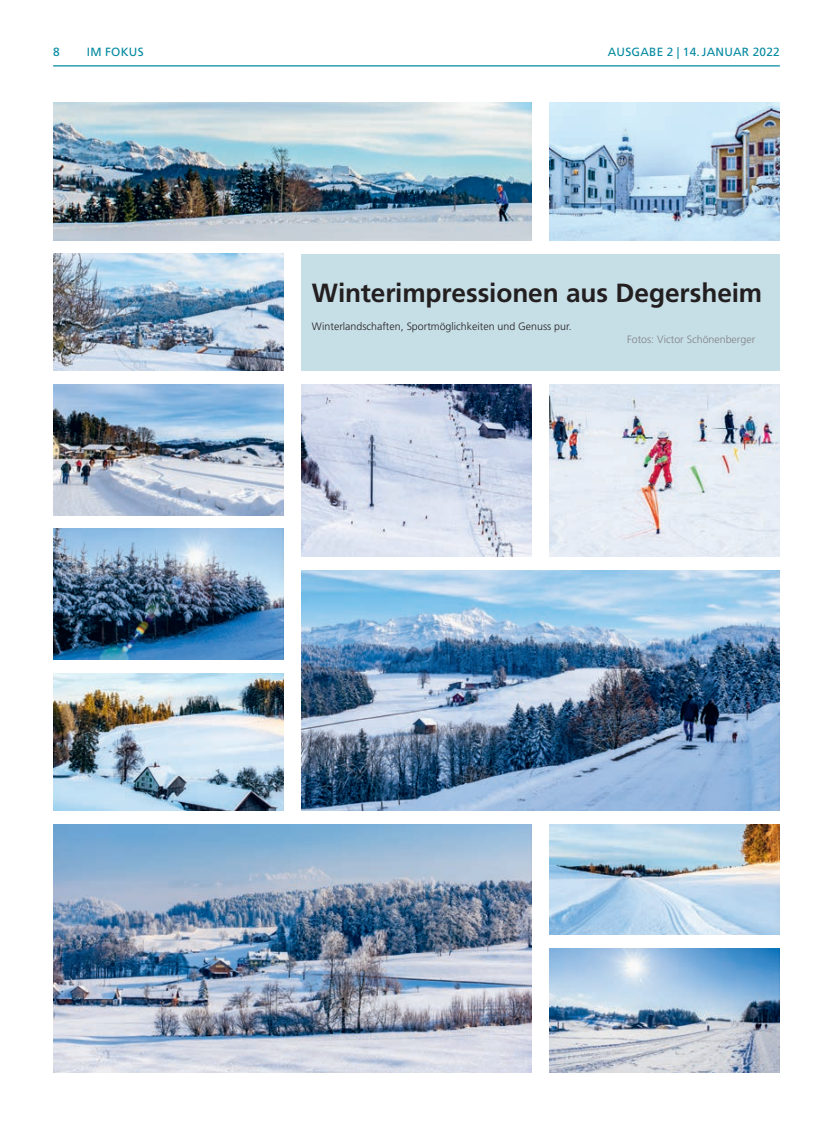
<style>
.page{position:relative;width:833px;height:1134px;background:#fff}
.page>*{position:absolute;margin:0;border:0;box-sizing:border-box;transform-origin:0 0}
.t1{font:700 26.25px "Frutiger LT Std";letter-spacing:-.005em;color:#231f20}
.t2{font:11.88px "Frutiger LT Std";letter-spacing:.02em;color:#0289a0}
.t3{font:300 10.62px "Frutiger LT Std";color:#231f20}
.t4{font:300 10.62px "Frutiger LT Std";color:#808285}
</style>
<div class="page">
<hr style="left:53px;top:65px;width:727px;height:1px;background:#0289a0">
<div style="left:301px;top:254px;width:479px;height:117px;background:#c6dee6"></div>
<img style="left:549px;top:103px;width:231px;height:137px">
<img style="left:301px;top:384px;width:230px;height:172px">
<img style="left:549px;top:384px;width:231px;height:172px">
<img style="left:53px;top:384px;width:230px;height:131px">
<img style="left:53px;top:103px;width:478px;height:137px">
<img style="left:549px;top:824px;width:231px;height:110px">
<img style="left:53px;top:673px;width:230px;height:138px">
<img style="left:53px;top:824px;width:478px;height:248px">
<img style="left:549px;top:948px;width:231px;height:124px">
<img style="left:53px;top:529px;width:230px;height:130px">
<img style="left:301px;top:570px;width:479px;height:241px">
<img style="left:53px;top:254px;width:230px;height:117px">
<p class="t2" style="left:53px;top:45px;width:8px">8</p>
<p class="t2" style="left:87px;top:45px;width:58px">IM FOKUS</p>
<p class="t2" style="left:608px;top:45px;width:18px">AUSGABE</p>
<p class="t2" style="left:667px;top:45px;width:50px">2 | 14.JANUAR</p>
<p class="t2" style="left:752px;top:45px;width:29px">2022</p>
<h1 class="t1" style="left:312px;top:277px;width:452px">Winterimpressionen aus Degersheim</h1>
<p class="t3" style="left:312px;top:320px;width:261px">Winterlandschaften, Sportmöglichkeiten und Genuss pur.</p>
<p class="t4" style="left:627px;top:334px;width:130px">Fotos: Victor Schönenberger</p>
</div>
